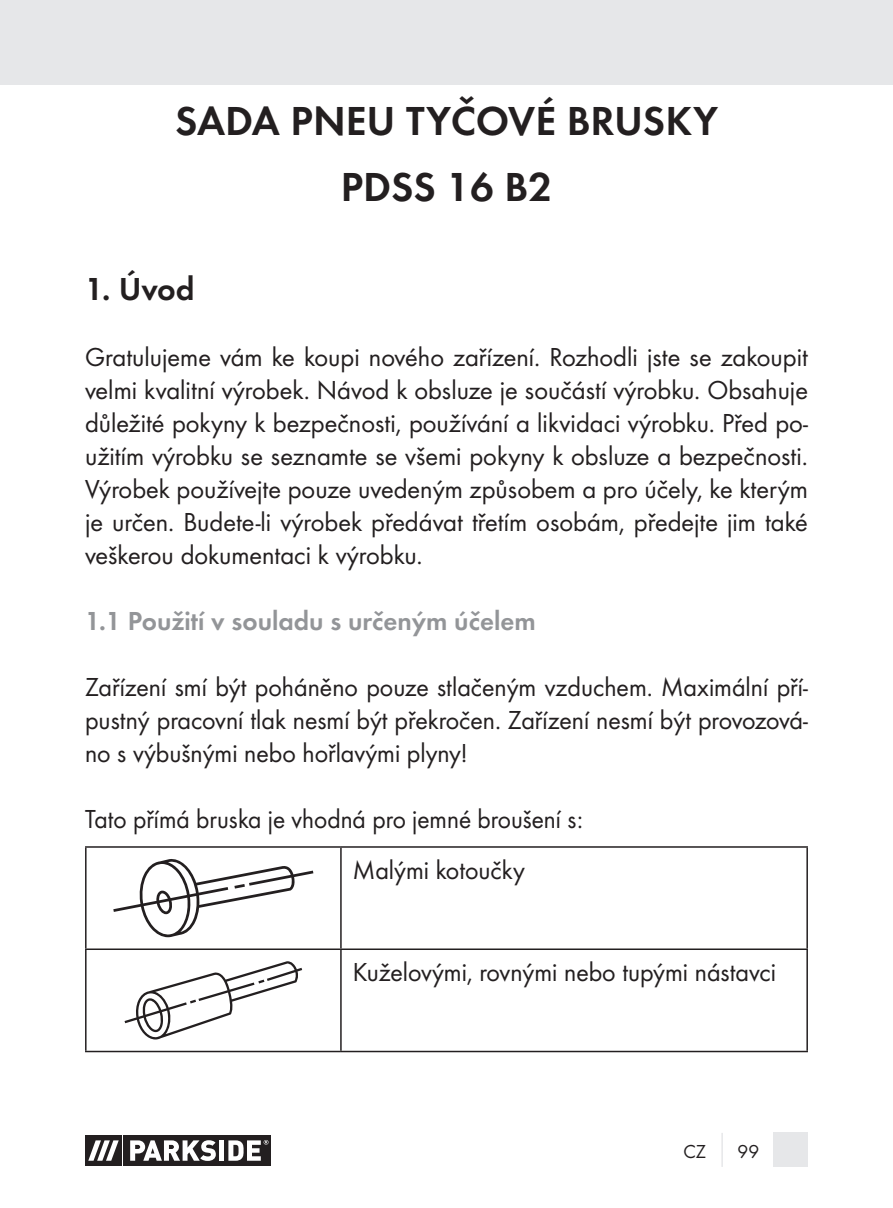
<style>
.page{position:relative;width:893px;height:1208px;background:#fff}
.page>*{position:absolute;margin:0;border:0;box-sizing:border-box;transform-origin:0 0}
.t1{font:600 42px/66px "Futura Pro";color:#231f20;text-align:center}
.t2{font:600 33px "Futura Pro";color:#231f20}
.t3{font:27px/33px "Futura Pro";color:#231f20;text-align:justify}
.t4{font:27px/50.4px "Futura Pro";color:#231f20;scale:.96 1}
.t5{font:600 27px "Futura Pro";color:#939598}
.t6{font:19.5px "Futura Pro";color:#231f20}
</style>
<div class="page">
<div style="left:0;top:0;width:893px;height:85px;background:#e6e7e9"></div>
<div style="left:774px;top:1132px;width:34px;height:34px;background:#e6e7e9"></div>
<hr style="left:721px;top:1132px;width:2px;height:34px;background:#e6e7e9">
<svg style="left:85px;top:1135px;width:186px;height:31px"></svg>
<div style="left:85px;top:1135px;width:37px;height:30px;background:#231f20"></div>
<div style="left:124px;top:1135px;width:147px;height:30px;background:#231f20"></div>
<svg style="left:88px;top:1140px;width:31px;height:20px"></svg>
<svg style="left:130px;top:1140px;width:86px;height:20px"></svg>
<div style="left:219px;top:1140px;width:5px;height:20px;background:#fff"></div>
<svg style="left:228px;top:1140px;width:41px;height:20px"></svg>
<svg style="left:87px;top:847px;width:253px;height:193px"></svg>
<hr style="left:340px;top:847px;width:2px;height:101px;background:#231f20">
<hr style="left:340px;top:950px;width:2px;height:100px;background:#231f20">
<hr style="left:85px;top:846px;width:256px;height:1px;background:#231f20">
<hr style="left:85px;top:847px;width:2px;height:101px;background:#231f20">
<hr style="left:341px;top:846px;width:467px;height:1px;background:#231f20">
<hr style="left:806px;top:847px;width:2px;height:101px;background:#231f20">
<hr style="left:85px;top:948px;width:256px;height:2px;background:#231f20">
<hr style="left:85px;top:950px;width:2px;height:100px;background:#231f20">
<hr style="left:341px;top:948px;width:467px;height:2px;background:#231f20">
<hr style="left:806px;top:950px;width:2px;height:100px;background:#231f20">
<hr style="left:85px;top:1050px;width:256px;height:2px;background:#231f20">
<hr style="left:341px;top:1050px;width:467px;height:2px;background:#231f20">
<svg style="left:113px;top:857px;width:200px;height:80px"></svg>
<svg style="left:125px;top:960px;width:177px;height:79px"></svg>
<h1 class="t1" style="left:175px;top:85px;width:544px">SADA PNEU TYČOVÉ BRUSKY<br>PDSS 16 B2</h1>
<p class="t2" style="left:85px;top:265px;width:111px">1. Úvod</p>
<p class="t3" style="left:85px;top:339px;width:724px">Gratulujeme vám ke koupi nového zařízení. Rozhodli jste se zakoupit velmi kvalitní výrobek. Návod k obsluze je součástí výrobku. Obsahuje důležité pokyny k bezpečnosti, používání a likvidaci výrobku. Před po&shy;užitím výrobku se seznamte se všemi pokyny k obsluze a bezpečnosti.<br>Výrobek používejte pouze uvedeným způsobem a pro účely, ke kterým je určen. Budete-li výrobek předávat třetím osobám, předejte jim také veškerou dokumentaci k výrobku.</p>
<p class="t5" style="left:85px;top:601px;width:452px">1.1 Použití v souladu s určeným účelem</p>
<p class="t3" style="left:85px;top:669px;width:724px">Zařízení smí být poháněno pouze stlačeným vzduchem. Maximální pří&shy;pustný pracovní tlak nesmí být překročen. Zařízení nesmí být provozová&shy;no s výbušnými nebo hořlavými plyny!</p>
<p class="t4" style="left:353px;top:793px;width:241px;text-indent:-268px">Tato přímá bruska je vhodná pro jemné broušení s:<br>Malými kotoučky</p>
<p class="t3" style="left:353px;top:954px;width:425px">Kuželovými, rovnými nebo tupými nástavci</p>
<p class="t6" style="left:683px;top:1138px;width:24px">CZ</p>
<p class="t6" style="left:738px;top:1138px;width:23px">99</p>
</div>
